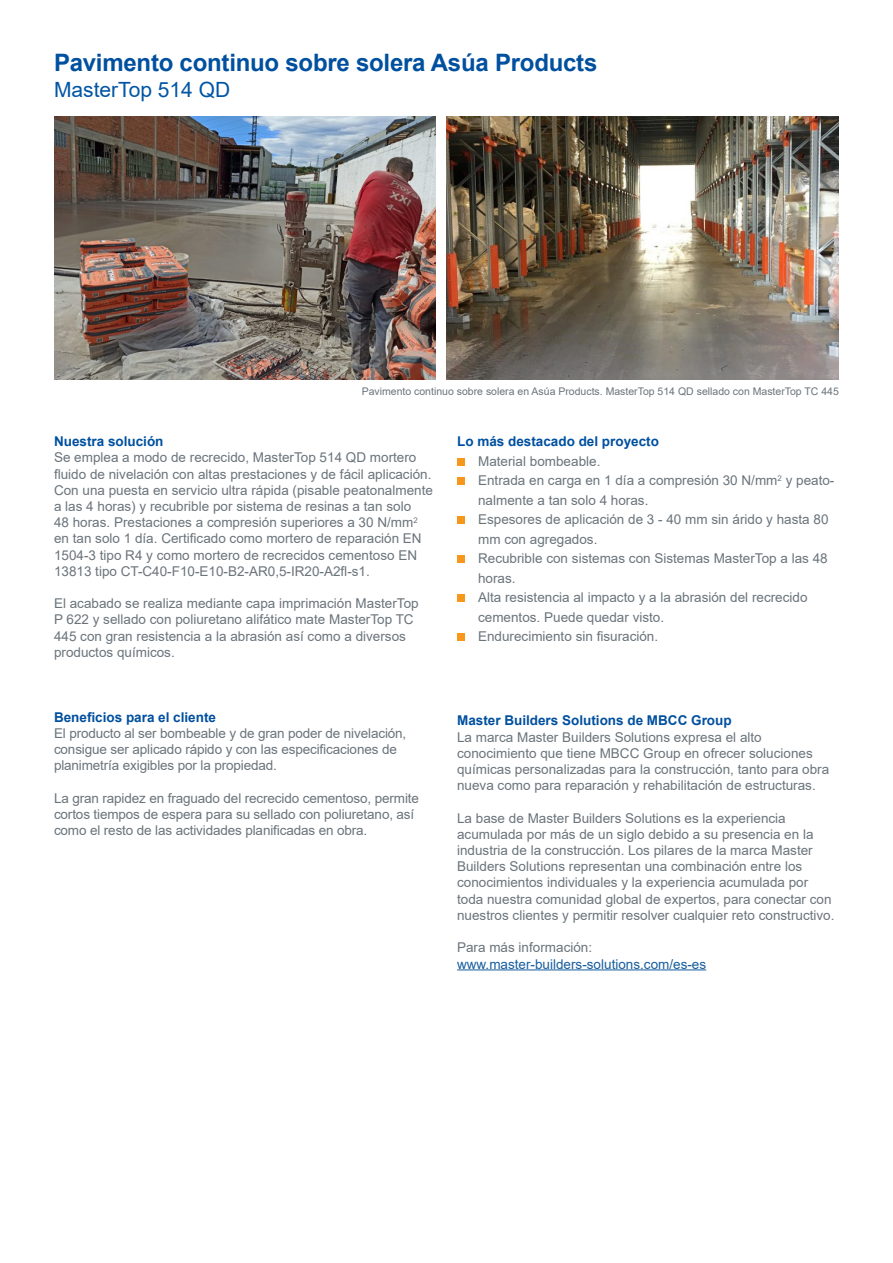
<style>
.page{position:relative;width:893px;height:1263px;background:#fff}
.page>*{position:absolute;margin:0;border:0;box-sizing:border-box;transform-origin:0 0}
.titular{font:700 24px "Arial";letter-spacing:-.01em;color:#01509f}
.subtitular{font:21px "Arial";color:#0155a5}
.tabulacio{font:13.5px/16.2px "Arial";color:#6a747b}
.Apartats{font:700 13.5px "Arial";color:#01509f}
.t1{font:13.5px "Arial";color:#175d9e}
.peu_de_foto{font:10.5px "Arial";color:#6a747b}
</style>
<div class="page">
<img style="left:54px;top:117px;width:382px;height:263px">
<img style="left:446px;top:117px;width:393px;height:263px">
<hr style="left:457px;top:969px;width:249px;height:1px;background:#175d9e">
<div style="left:457px;top:458px;width:8px;height:8px;background:#f7981d"></div>
<div style="left:457px;top:477px;width:8px;height:8px;background:#f7981d"></div>
<div style="left:457px;top:516px;width:8px;height:8px;background:#f7981d"></div>
<div style="left:457px;top:555px;width:8px;height:8px;background:#f7981d"></div>
<div style="left:457px;top:594px;width:8px;height:8px;background:#f7981d"></div>
<div style="left:457px;top:633px;width:8px;height:8px;background:#f7981d"></div>
<p class="titular" style="left:54px;top:46px;width:545px">Pavimento continuo sobre solera Asúa Products</p>
<p class="subtitular" style="left:54px;top:75px;width:178px">MasterTop 514 QD</p>
<p class="peu_de_foto" style="left:362px;top:384px;width:479px">Pavimento continuo sobre solera en Asúa Products. MasterTop 514 QD sellado con MasterTop TC 445</p>
<p class="Apartats" style="left:54px;top:432px;width:111px">Nuestra solución</p>
<p class="tabulacio" style="left:54px;top:449px;width:380px">Se emplea a modo de recrecido, MasterTop 514 QD mortero fluido de nivelación con altas prestaciones y de fácil aplicación.<br>Con una puesta en servicio ultra rápida (pisable peatonalmente a las 4 horas) y recubrible por sistema de resinas a tan solo<br>48 horas. Prestaciones a compresión superiores a 30 N/mm<sup>2 </sup>en tan solo 1 día. Certificado como mortero de reparación EN 1504-3 tipo R4 y como mortero de recrecidos cementoso EN 13813 tipo CT-C40-F10-E10-B2-AR0,5-IR20-A2fl-s1.</p>
<p class="tabulacio" style="left:54px;top:595px;width:366px">El acabado se realiza mediante capa imprimación MasterTop P 622 y sellado con poliuretano alifático mate MasterTop TC 445 con gran resistencia a la abrasión así como a diversos productos químicos.</p>
<p class="Apartats" style="left:54px;top:707px;width:164px">Beneficios para el cliente</p>
<p class="tabulacio" style="left:54px;top:725px;width:354px">El producto al ser bombeable y de gran poder de nivelación, consigue ser aplicado rápido y con las especificaciones de planimetría exigibles por la propiedad.</p>
<p class="tabulacio" style="left:54px;top:790px;width:366px">La gran rapidez en fraguado del recrecido cementoso, permite cortos tiempos de espera para su sellado con poliuretano, así como el resto de las actividades planificadas en obra.</p>
<p class="Apartats" style="left:457px;top:432px;width:203px">Lo más destacado del proyecto</p>
<p class="tabulacio" style="left:478px;top:453px;width:124px">Material bombeable.</p>
<p class="tabulacio" style="left:478px;top:471px;width:358px;line-height:19.5px">Entrada en carga en 1 día a compresión 30 N/mm<sup>2</sup> y peato&shy;nalmente a tan solo 4 horas.</p>
<p class="tabulacio" style="left:478px;top:510px;width:352px;line-height:19.5px">Espesores de aplicación de 3 - 40 mm sin árido y hasta 80 mm con agregados.</p>
<p class="tabulacio" style="left:478px;top:549px;width:351px;line-height:19.5px">Recubrible con sistemas con Sistemas MasterTop a las 48 horas.</p>
<p class="tabulacio" style="left:478px;top:588px;width:331px;line-height:19.5px">Alta resistencia al impacto y a la abrasión del recrecido cementos. Puede quedar visto.</p>
<p class="tabulacio" style="left:478px;top:628px;width:182px">Endurecimiento sin fisuración.</p>
<p class="Apartats" style="left:457px;top:711px;width:276px">Master Builders Solutions de MBCC Group</p>
<p class="tabulacio" style="left:457px;top:729px;width:374px">La marca Master Builders Solutions expresa el alto conocimiento que tiene MBCC Group en ofrecer soluciones químicas personalizadas para la construcción, tanto para obra nueva como para reparación y rehabilitación de estructuras.</p>
<p class="tabulacio" style="left:457px;top:810px;width:379px">La base de Master Builders Solutions es la experiencia acumulada por más de un siglo debido a su presencia en la industria de la construcción. Los pilares de la marca Master Builders Solutions representan una combinación entre los conocimientos individuales y la experiencia acumulada por toda nuestra comunidad global de expertos, para conectar con nuestros clientes y permitir resolver cualquier reto constructivo.</p>
<p class="tabulacio" style="left:457px;top:939px;width:137px">Para más información:</p>
<p class="t1" style="left:457px;top:954px;width:251px">www.master-builders-solutions.com/es-es</p>
</div>
